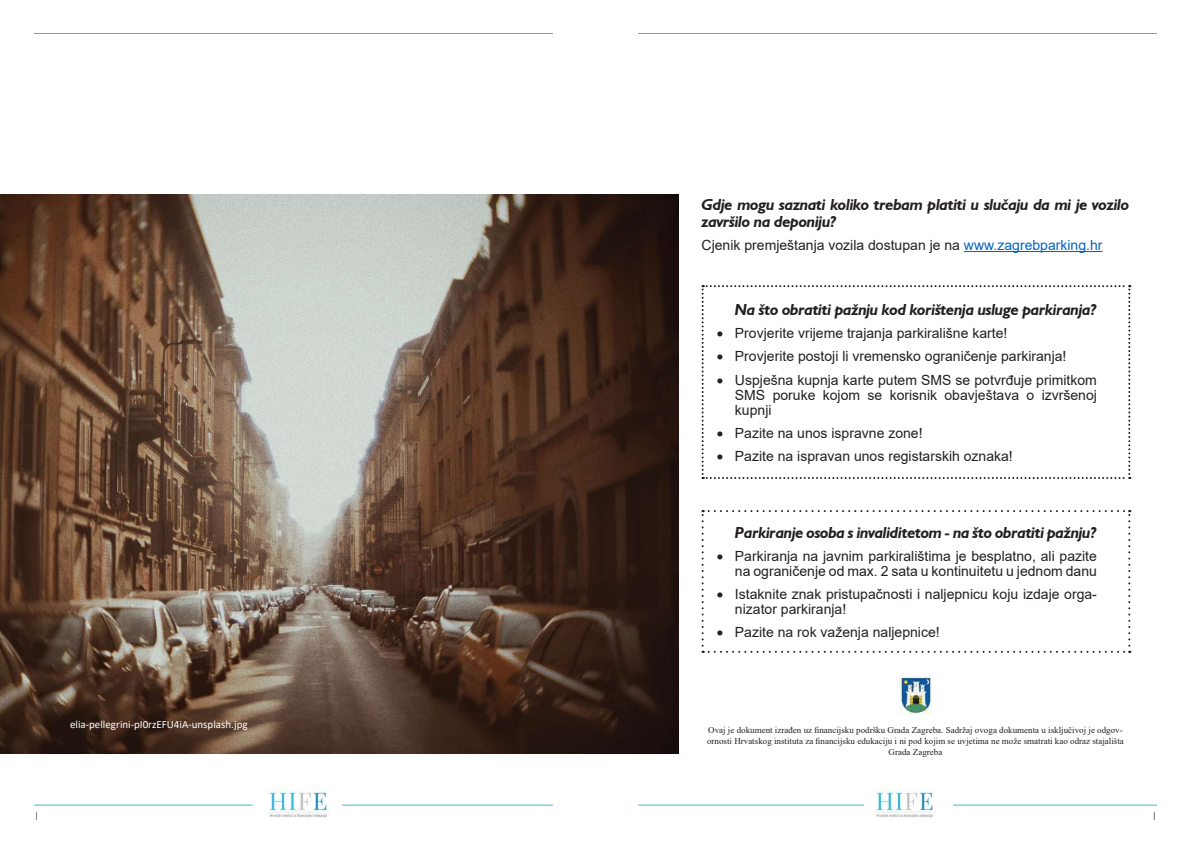
<style>
.page{position:relative;width:1191px;height:842px;background:#fff}
.page>*{position:absolute;margin:0;border:0;box-sizing:border-box;transform-origin:0 0}
.t1{font:italic 700 16px/17.3px "Humanist 521 BT";letter-spacing:-.02em;color:#231f20}
.t2{font:14px/15.1px "Arial";color:#231f20;text-align:justify}
.t3{font:300 12px "Humanist 521 BT";color:#231f20}
.t4{font:11px "Calibri";color:#fff}
.t5{font:9px/10.8px "Times New Roman";color:#231f20;text-align:center}
.s1{color:#0563c1}
</style>
<div class="page">
<img style="left:876px;top:786px;width:58px;height:32px">
<img style="left:269px;top:786px;width:59px;height:32px">
<hr style="left:34px;top:805px;width:219px;height:1px;background:#3abbda">
<hr style="left:342px;top:805px;width:211px;height:1px;background:#3abbda">
<hr style="left:638px;top:805px;width:225px;height:1px;background:#3abbda">
<hr style="left:953px;top:805px;width:204px;height:1px;background:#3abbda">
<hr style="left:34px;top:33px;width:519px;height:1px;background:#3abbda">
<hr style="left:638px;top:33px;width:519px;height:1px;background:#3abbda">
<hr style="left:964px;top:251px;width:138px;height:1px;background:#0563c1">
<img style="left:0;top:194px;width:678px;height:559px">
<img style="left:899px;top:676px;width:32px;height:38px">
<svg style="left:701px;top:285px;width:429px;height:194px"></svg>
<svg style="left:701px;top:510px;width:429px;height:143px"></svg>
<p class="t1" style="left:701px;top:195px;width:429px">Gdje mogu saznati koliko trebam platiti u slučaju da mi je vozilo završilo na deponiju?</p>
<p class="t2" style="left:701px;top:237px;width:402px">Cjenik premještanja vozila dostupan je na <span class="s1">www.zagrebparking.hr</span></p>
<p class="t1" style="left:735px;top:301px;width:363px">Na što obratiti pažnju kod korištenja usluge parkiranja?</p>
<p class="t2" style="left:717px;top:326px;width:292px">• Provjerite vrijeme trajanja parkirališne karte!</p>
<p class="t2" style="left:717px;top:349px;width:351px">• Provjerite postoji li vremensko ograničenje parkiranja!</p>
<p class="t2" style="left:735px;top:372px;width:363px;text-indent:-18px">• Uspješna kupnja karte putem SMS se potvrđuje primitkom SMS poruke kojom se korisnik obavještava o izvršenoj kupnji</p>
<p class="t2" style="left:717px;top:425px;width:207px">• Pazite na unos ispravne zone!</p>
<p class="t2" style="left:717px;top:448px;width:297px">• Pazite na ispravan unos registarskih oznaka!</p>
<p class="t4" style="left:70px;top:717px;width:179px">elia-pellegrini-pI0rzEFU4iA-unsplash.jpg</p>
<p class="t1" style="left:735px;top:523px;width:363px">Parkiranje osoba s invaliditetom - na što obratiti pažnju?</p>
<p class="t2" style="left:717px;top:548px;width:381px;text-align:right">• Parkiranja na javnim parkiralištima je besplatno, ali pazite na ograničenje od max. 2 sata u kontinuitetu u jednom danu</p>
<p class="t2" style="left:735px;top:586px;width:363px;text-indent:-18px">• Istaknite znak pristupačnosti i naljepnicu koju izdaje orga&shy;nizator parkiranja!</p>
<p class="t2" style="left:717px;top:625px;width:224px">• Pazite na rok važenja naljepnice!</p>
<p class="t5" style="left:707px;top:724px;width:418px">Ovaj je dokument izrađen uz financijsku podršku Grada Zagreba. Sadržaj ovoga dokumenta u isključivoj je odgov&shy;ornosti Hrvatskog instituta za financijsku edukaciju i ni pod kojim se uvjetima ne može smatrati kao odraz stajališta<br>Grada Zagreba</p>
<p class="t3" style="left:34px;top:809px;width:8px">1</p>
<p class="t3" style="left:1151px;top:809px;width:8px">1</p>
</div>
